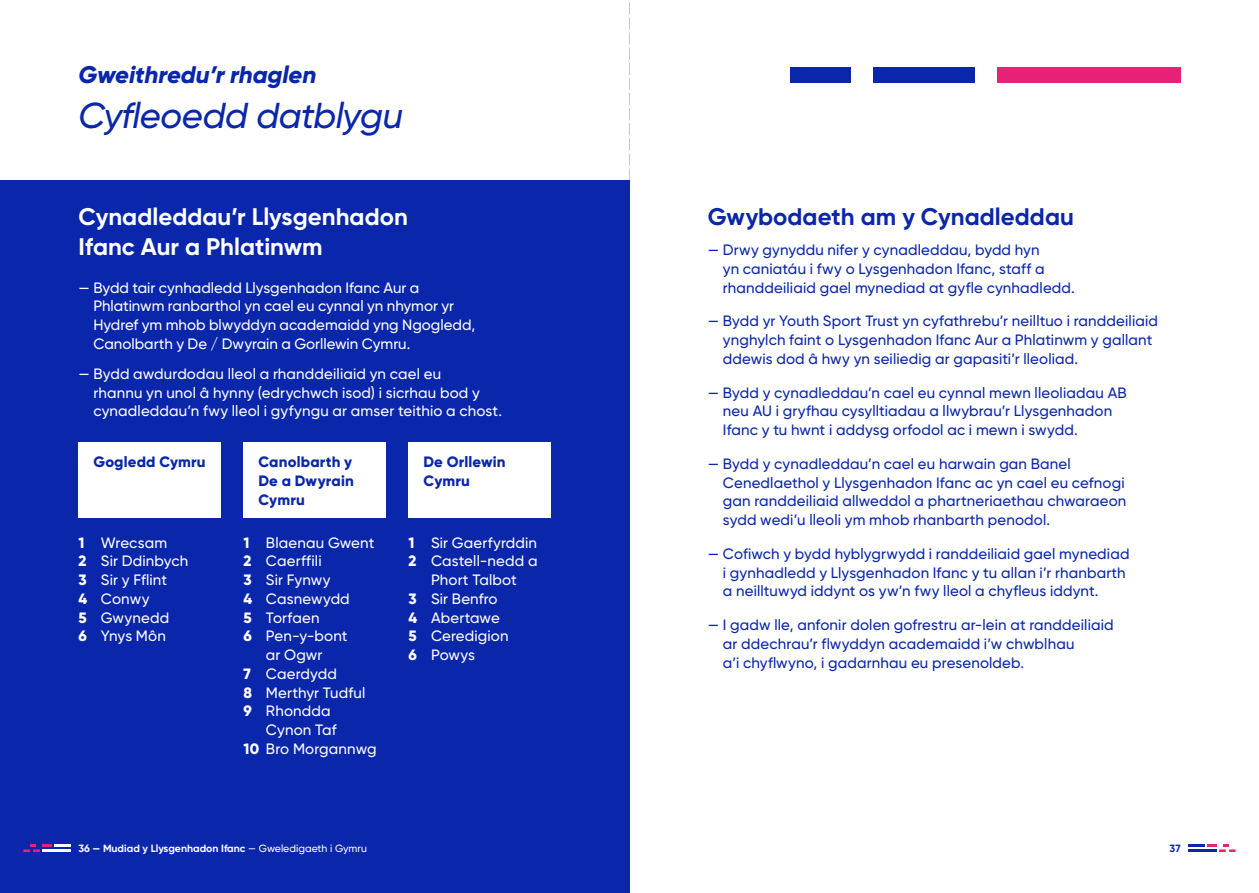
<style>
.page{position:relative;width:1259px;height:893px;background:#fff}
.page>*{position:absolute;margin:0;border:0;box-sizing:border-box;transform-origin:0 0}
.Heading_24_30{font:italic 500 36px "Gilroy";letter-spacing:-.015em;color:#0a26aa}
.Bulleted_list_10_12_5{font:700 24px/30px "Gilroy";color:#fff}
.Bulleted_list_10_12_5-2{font:700 24px "Gilroy";color:#0a26aa}
.Heading_24_30-2{font:italic 800 24px "Gilroy";letter-spacing:-.005em;color:#0a26aa}
.t1{font:500 15px/18.8px "Gilroy";letter-spacing:.01em;color:#0a26aa}
.t2{font:500 15px/18.8px "Gilroy";letter-spacing:.005em;color:#fff}
.Quotee_new_10_10{font:800 15px/18.8px "Gilroy";letter-spacing:.01em;color:#0a26aa;text-align:justify}
.t3{font:700 10.5px "Gilroy";color:#fff}
.Page_number_white_7_10{font:700 10.5px "Gilroy";color:#0a26aa}
.s1{font-weight:800}
.s2{font-weight:500}
</style>
<div class="page">
<svg style="left:629px;top:2px;width:1px;height:891px"></svg>
<div style="left:0;top:180px;width:629px;height:713px;background:#0a26aa"></div>
<div style="left:78px;top:442px;width:143px;height:76px;background:#fff"></div>
<div style="left:243px;top:442px;width:143px;height:76px;background:#fff"></div>
<div style="left:408px;top:442px;width:143px;height:76px;background:#fff"></div>
<hr style="left:55px;top:844px;width:16px;height:3px;background:#fff">
<hr style="left:43px;top:849px;width:28px;height:3px;background:#fff">
<svg style="left:23px;top:844px;width:29px;height:8px"></svg>
<div style="left:873px;top:68px;width:101px;height:14px;background:#0a26aa"></div>
<div style="left:790px;top:68px;width:60px;height:14px;background:#0a26aa"></div>
<div style="left:996px;top:68px;width:184px;height:14px;background:#e72276"></div>
<hr style="left:1188px;top:844px;width:16px;height:3px;background:#0a26aa">
<hr style="left:1188px;top:849px;width:28px;height:3px;background:#0a26aa">
<svg style="left:1207px;top:844px;width:28px;height:8px"></svg>
<p class="Heading_24_30-2" style="left:78px;top:59px;width:239px">Gweithredu’r rhaglen</p>
<p class="Heading_24_30" style="left:78px;top:93px;width:326px">Cyfleoedd datblygu</p>
<p class="Bulleted_list_10_12_5" style="left:78px;top:201px;width:331px">Cynadleddau’r Llysgenhadon<br>Ifanc Aur a Phlatinwm</p>
<p class="t2" style="left:93px;top:278px;width:383px;text-indent:-15px">— Bydd tair cynhadledd Llysgenhadon Ifanc Aur a Phlatinwm ranbarthol yn cael eu cynnal yn nhymor yr Hydref ym mhob blwyddyn academaidd yng Ngogledd, Canolbarth y De / Dwyrain a Gorllewin Cymru.</p>
<p class="t2" style="left:93px;top:364px;width:410px;text-indent:-15px">— Bydd awdurdodau lleol a rhanddeiliaid yn cael eu<br>rhannu yn unol â hynny (edrychwch isod) i sicrhau bod y cynadleddau’n fwy lleol i gyfyngu ar amser teithio a chost.</p>
<p class="Quotee_new_10_10" style="left:93px;top:453px;width:114px">Gogledd Cymru</p>
<p class="Quotee_new_10_10" style="left:258px;top:453px;width:97px">Canolbarth y De a Dwyrain Cymru</p>
<p class="Quotee_new_10_10" style="left:423px;top:453px;width:84px">De Orllewin<br>Cymru</p>
<p class="t2" style="left:78px;top:533px;width:90px"><span class="s1">1</span> Wrecsam</p>
<p class="t2" style="left:78px;top:551px;width:111px"><span class="s1">2</span> Sir Ddinbych</p>
<p class="t2" style="left:78px;top:570px;width:90px"><span class="s1">3</span> Sir y Fflint</p>
<p class="t2" style="left:78px;top:589px;width:72px"><span class="s1">4</span> Conwy</p>
<p class="t2" style="left:78px;top:608px;width:92px"><span class="s1">5</span> Gwynedd</p>
<p class="t2" style="left:78px;top:626px;width:89px"><span class="s1">6</span> Ynys Môn</p>
<p class="t2" style="left:243px;top:533px;width:132px"><span class="s1">1</span> Blaenau Gwent</p>
<p class="t2" style="left:243px;top:551px;width:80px"><span class="s1">2</span> Caerffili</p>
<p class="t2" style="left:243px;top:570px;width:89px"><span class="s1">3</span> Sir Fynwy</p>
<p class="t2" style="left:243px;top:589px;width:108px"><span class="s1">4</span> Casnewydd</p>
<p class="t2" style="left:243px;top:608px;width:78px"><span class="s1">5</span> Torfaen</p>
<p class="t2" style="left:243px;top:626px;width:105px;text-align:center"><span class="s1">6</span> Pen-y-bont ar Ogwr</p>
<p class="t2" style="left:243px;top:664px;width:95px"><span class="s1">7</span> Caerdydd</p>
<p class="t2" style="left:243px;top:683px;width:123px"><span class="s1">8</span> Merthyr Tudful</p>
<p class="t2" style="left:266px;top:701px;width:72px;text-indent:-22px"><span class="s1">9</span> Rhondda<br>Cynon Taf</p>
<p class="t2" style="left:243px;top:739px;width:135px"><span class="s1">10</span> Bro Morgannwg</p>
<p class="t2" style="left:408px;top:533px;width:130px"><span class="s1">1</span> Sir Gaerfyrddin</p>
<p class="t2" style="left:408px;top:551px;width:130px;text-align:center"><span class="s1">2</span> Castell-nedd a<br>Phort Talbot</p>
<p class="t2" style="left:408px;top:589px;width:91px"><span class="s1">3</span> Sir Benfro</p>
<p class="t2" style="left:408px;top:608px;width:93px"><span class="s1">4</span> Abertawe</p>
<p class="t2" style="left:408px;top:626px;width:102px"><span class="s1">5</span> Ceredigion</p>
<p class="t2" style="left:408px;top:645px;width:68px"><span class="s1">6</span> Powys</p>
<p class="t3" style="left:78px;top:842px;width:290px">36 — Mudiad y Llysgenhadon Ifanc <span class="s2">— Gweledigaeth i Gymru</span></p>
<p class="Bulleted_list_10_12_5-2" style="left:708px;top:202px;width:367px">Gwybodaeth am y Cynadleddau</p>
<p class="t1" style="left:723px;top:240px;width:353px;text-indent:-15px">— Drwy gynyddu nifer y cynadleddau, bydd hyn<br>yn caniatáu i fwy o Lysgenhadon Ifanc, staff a rhanddeiliaid gael mynediad at gyfle cynhadledd.</p>
<p class="t1" style="left:723px;top:311px;width:436px;text-indent:-15px">— Bydd yr Youth Sport Trust yn cyfathrebu’r neilltuo i randdeiliaid ynghylch faint o Lysgenhadon Ifanc Aur a Phlatinwm y gallant ddewis dod â hwy yn seiliedig ar gapasiti’r lleoliad.</p>
<p class="t1" style="left:723px;top:383px;width:405px;text-indent:-15px">— Bydd y cynadleddau’n cael eu cynnal mewn lleoliadau AB neu AU i gryfhau cysylltiadau a llwybrau’r Llysgenhadon<br>Ifanc y tu hwnt i addysg orfodol ac i mewn i swydd.</p>
<p class="t1" style="left:723px;top:454px;width:405px;text-indent:-15px">— Bydd y cynadleddau’n cael eu harwain gan Banel Cenedlaethol y Llysgenhadon Ifanc ac yn cael eu cefnogi gan randdeiliaid allweddol a phartneriaethau chwaraeon sydd wedi’u lleoli ym mhob rhanbarth penodol.</p>
<p class="t1" style="left:723px;top:544px;width:408px;text-indent:-15px">— Cofiwch y bydd hyblygrwydd i randdeiliaid gael mynediad i gynhadledd y Llysgenhadon Ifanc y tu allan i’r rhanbarth a neilltuwyd iddynt os yw’n fwy lleol a chyfleus iddynt.</p>
<p class="t1" style="left:723px;top:615px;width:392px;text-indent:-15px">— I gadw lle, anfonir dolen gofrestru ar-lein at randdeiliaid ar ddechrau’r flwyddyn academaidd i’w chwblhau<br>a’i chyflwyno, i gadarnhau eu presenoldeb.</p>
<p class="Page_number_white_7_10" style="left:1169px;top:842px;width:13px">37</p>
</div>
